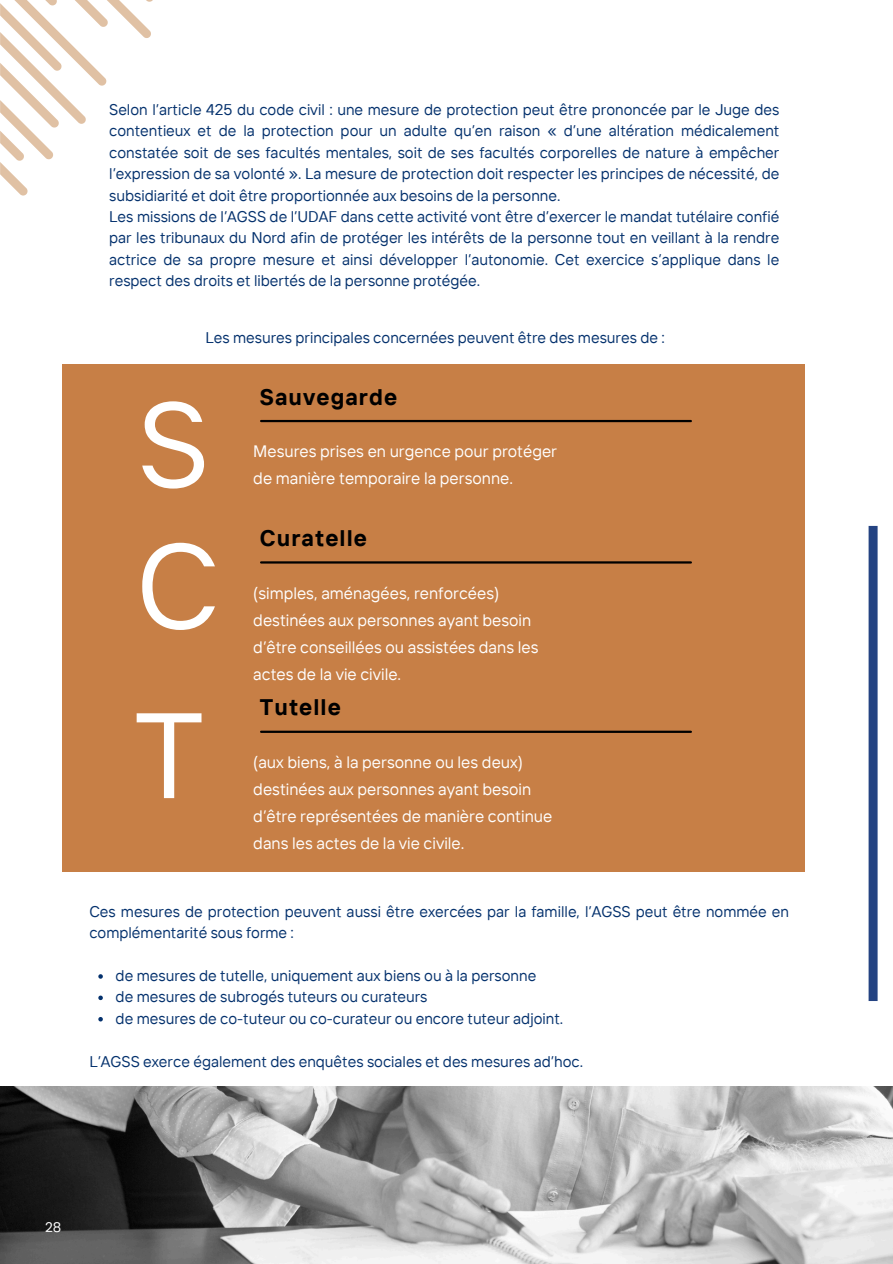
<style>
.page{position:relative;width:893px;height:1264px;background:#fff}
.page>*{position:absolute;margin:0;border:0;box-sizing:border-box;transform-origin:0 0}
.t1{font:121.05px "TT Interphases";color:#fff}
.t2{font:700 22.5px "TT Interphases";letter-spacing:.045em;color:#000}
.t3{font:16.5px/27px "TT Interphases";color:#fff}
.t4{font:15.45px/21.3px "TT Interphases";color:#04316d;text-align:justify}
.t5{font:13.5px "Poppins";color:#fff}
</style>
<div class="page">
<div style="left:868px;top:526px;width:9px;height:475px;background:#244382"></div>
<img style="left:0;top:1086px;width:892px;height:177px">
<svg style="left:98px;top:974px;width:5px;height:4px"></svg>
<svg style="left:98px;top:995px;width:5px;height:5px"></svg>
<svg style="left:98px;top:1017px;width:5px;height:4px"></svg>
<svg style="left:0;top:0;width:153px;height:195px"></svg>
<div style="left:62px;top:363px;width:742px;height:508px;background:#c77f46"></div>
<hr style="left:261px;top:420px;width:429px;height:2px;background:#000">
<hr style="left:261px;top:561px;width:429px;height:2px;background:#000">
<hr style="left:261px;top:730px;width:429px;height:3px;background:#000">
<p class="t4" style="left:109px;top:99px;width:671px">Selon l’article 425 du code civil : une mesure de protection peut être prononcée par le Juge des contentieux et de la protection pour un adulte qu’en raison « d’une altération médicalement constatée soit de ses facultés mentales, soit de ses facultés corporelles de nature à empêcher l’expression de sa volonté ». La mesure de protection doit respecter les principes de nécessité, de subsidiarité et doit être proportionnée aux besoins de la personne.</p>
<p class="t4" style="left:109px;top:205px;width:671px">Les missions de l’AGSS de l’UDAF dans cette activité vont être d’exercer le mandat tutélaire confié par les tribunaux du Nord afin de protéger les intérêts de la personne tout en veillant à la rendre actrice de sa propre mesure et ainsi développer l’autonomie. Cet exercice s’applique dans le respect des droits et libertés de la personne protégée.</p>
<p class="t4" style="left:205px;top:327px;width:461px">Les mesures principales concernées peuvent être des mesures de :</p>
<p class="t1" style="left:137px;top:366px;width:73px">S</p>
<p class="t1" style="left:136px;top:507px;width:85px">C</p>
<h1 class="t1" style="left:134px;top:677px;width:72px">T</h1>
<p class="t2" style="left:260px;top:382px;width:139px">Sauvegarde</p>
<p class="t3" style="left:253px;top:437px;width:305px">Mesures prises en urgence pour protéger de manière temporaire la personne.</p>
<p class="t2" style="left:260px;top:523px;width:109px">Curatelle</p>
<p class="t3" style="left:253px;top:579px;width:287px">(simples, aménagées, renforcées) destinées aux personnes ayant besoin d’être conseillées ou assistées dans les actes de la vie civile.</p>
<p class="t2" style="left:260px;top:692px;width:82px">Tutelle</p>
<h1 class="t3" style="left:253px;top:748px;width:300px">(aux biens, à la personne ou les deux) destinées aux personnes ayant besoin d’être représentées de manière continue dans les actes de la vie civile.</h1>
<p class="t4" style="left:89px;top:900px;width:701px">Ces mesures de protection peuvent aussi être exercées par la famille, l’AGSS peut être nommée en complémentarité sous forme :</p>
<p class="t4" style="left:116px;top:964px;width:422px">de mesures de tutelle, uniquement aux biens ou à la personne</p>
<p class="t4" style="left:116px;top:985px;width:313px">de mesures de subrogés tuteurs ou curateurs</p>
<p class="t4" style="left:116px;top:1007px;width:449px">de mesures de co-tuteur ou co-curateur ou encore tuteur adjoint.</p>
<h1 class="t4" style="left:89px;top:1050px;width:495px">L’AGSS exerce également des enquêtes sociales et des mesures ad’hoc.</h1>
<p class="t5" style="left:45px;top:1218px;width:18px">28</p>
</div>
